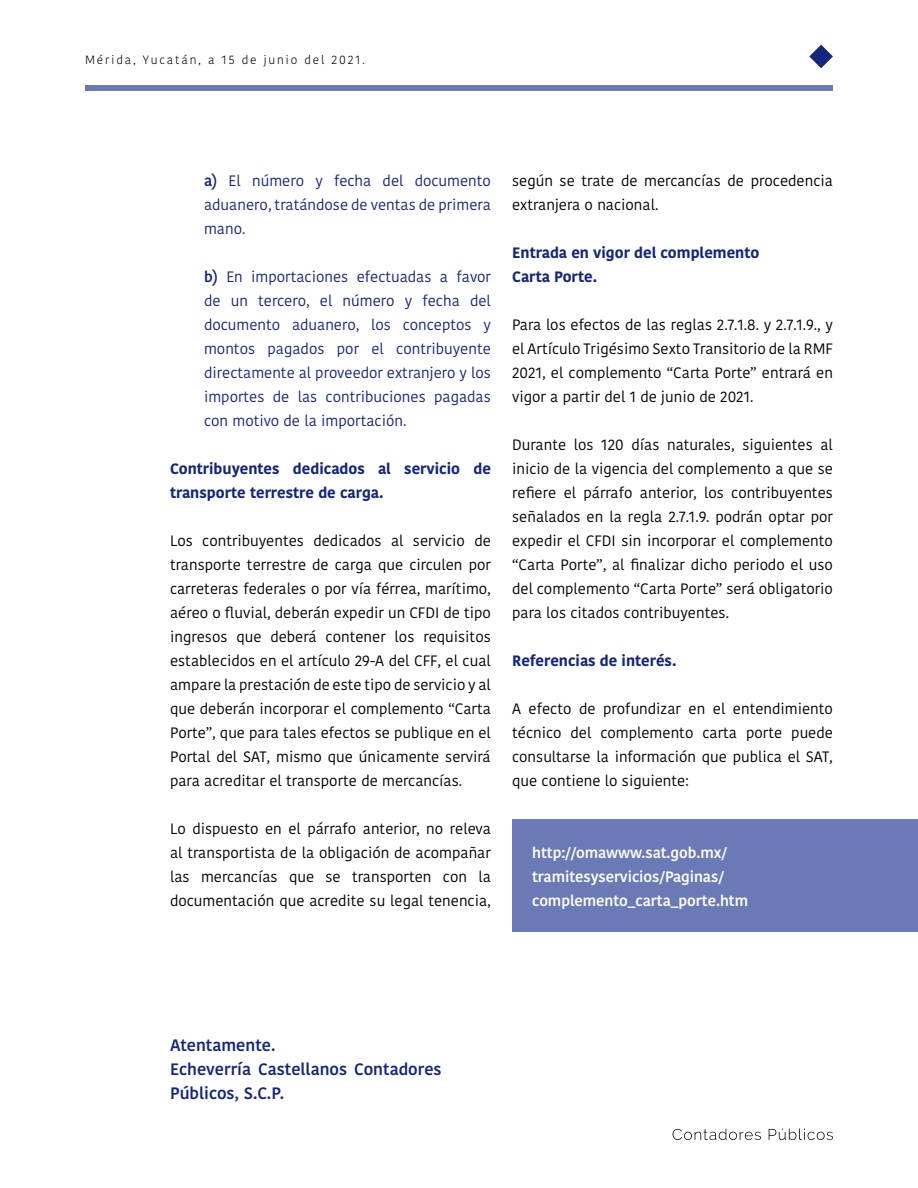
<style>
.page{position:relative;width:918px;height:1188px;background:#fff}
.page>*{position:absolute;margin:0;border:0;box-sizing:border-box;transform-origin:0 0}
.t1{font:600 16.5px/24px "Kohinoor Bangla";color:#14267d}
.t2{font:15px/24px "Kohinoor Bangla";color:#000;text-align:justify}
.t3{font:15px/24px "Kohinoor Bangla";color:#14267d;text-align:justify}
.t4{font:700 15px/24px "Kohinoor Bangla";color:#14267d}
.t5{font:600 15px/24px "Kohinoor Bangla";letter-spacing:-.005em;color:#fff}
.t6{font:300 12px "Kohinoor Bangla";letter-spacing:.15em;color:#000}
.s1{font-weight:600}
</style>
<div class="page">
<div style="left:85px;top:85px;width:748px;height:6px;background:#697ab6"></div>
<svg style="left:809px;top:45px;width:24px;height:23px"></svg>
<svg style="left:673px;top:1129px;width:88px;height:11px"></svg>
<svg style="left:769px;top:1129px;width:64px;height:11px"></svg>
<div style="left:512px;top:819px;width:406px;height:112px;background:#697ab6"></div>
<p class="t6" style="left:85px;top:51px;width:281px">Mérida, Yucatán, a 15 de junio del 2021.</p>
<p class="t3" style="left:204px;top:169px;width:288px"><span class="s1">a)</span> El número y fecha del documento aduanero, tratándose de ventas de primera mano.</p>
<p class="t3" style="left:204px;top:265px;width:288px"><span class="s1">b)</span> En importaciones efectuadas a favor de un tercero, el número y fecha del documento aduanero, los conceptos y montos pagados por el contribuyente directamente al proveedor extranjero y los importes de las contribuciones pagadas con motivo de la importación.</p>
<p class="t4" style="left:170px;top:456px;width:322px">Contribuyentes dedicados al servicio de transporte terrestre de carga.</p>
<p class="t2" style="left:170px;top:529px;width:322px">Los contribuyentes dedicados al servicio de transporte terrestre de carga que circulen por carreteras federales o por vía férrea, marítimo, aéreo o fluvial, deberán expedir un CFDI de tipo ingresos que deberá contener los requisitos establecidos en el artículo 29-A del CFF, el cual ampare la prestación de este tipo de servicio y al que deberán incorporar el complemento “Carta Porte”, que para tales efectos se publique en el Portal del SAT, mismo que únicamente servirá para acreditar el transporte de mercancías.</p>
<p class="t2" style="left:170px;top:817px;width:322px">Lo dispuesto en el párrafo anterior, no releva al transportista de la obligación de acompañar las mercancías que se transporten con la documentación que acredite su legal tenencia,</p>
<p class="t2" style="left:512px;top:169px;width:322px">según se trate de mercancías de procedencia extranjera o nacional.</p>
<p class="t4" style="left:512px;top:240px;width:249px">Entrada en vigor del complemento<br>Carta Porte.</p>
<p class="t2" style="left:512px;top:313px;width:322px">Para los efectos de las reglas 2.7.1.8. y 2.7.1.9., y el Artículo Trigésimo Sexto Transitorio de la RMF 2021, el complemento “Carta Porte” entrará en vigor a partir del 1 de junio de 2021.</p>
<p class="t2" style="left:512px;top:433px;width:322px">Durante los 120 días naturales, siguientes al inicio de la vigencia del complemento a que se refiere el párrafo anterior, los contribuyentes señalados en la regla 2.7.1.9. podrán optar por expedir el CFDI sin incorporar el complemento “Carta Porte”, al finalizar dicho periodo el uso del complemento “Carta Porte” será obligatorio para los citados contribuyentes.</p>
<p class="t4" style="left:512px;top:648px;width:166px">Referencias de interés.</p>
<p class="t2" style="left:512px;top:697px;width:322px">A efecto de profundizar en el entendimiento técnico del complemento carta porte puede consultarse la información que publica el SAT, que contiene lo siguiente:</p>
<p class="t5" style="left:532px;top:840px;width:218px">http://omawww.sat.gob.mx/ tramitesyservicios/Paginas/ complemento_carta_porte.htm</p>
<p class="t1" style="left:170px;top:1032px;width:273px">Atentamente.<br>Echeverría Castellanos Contadores<br>Públicos, S.C.P.</p>
</div>
